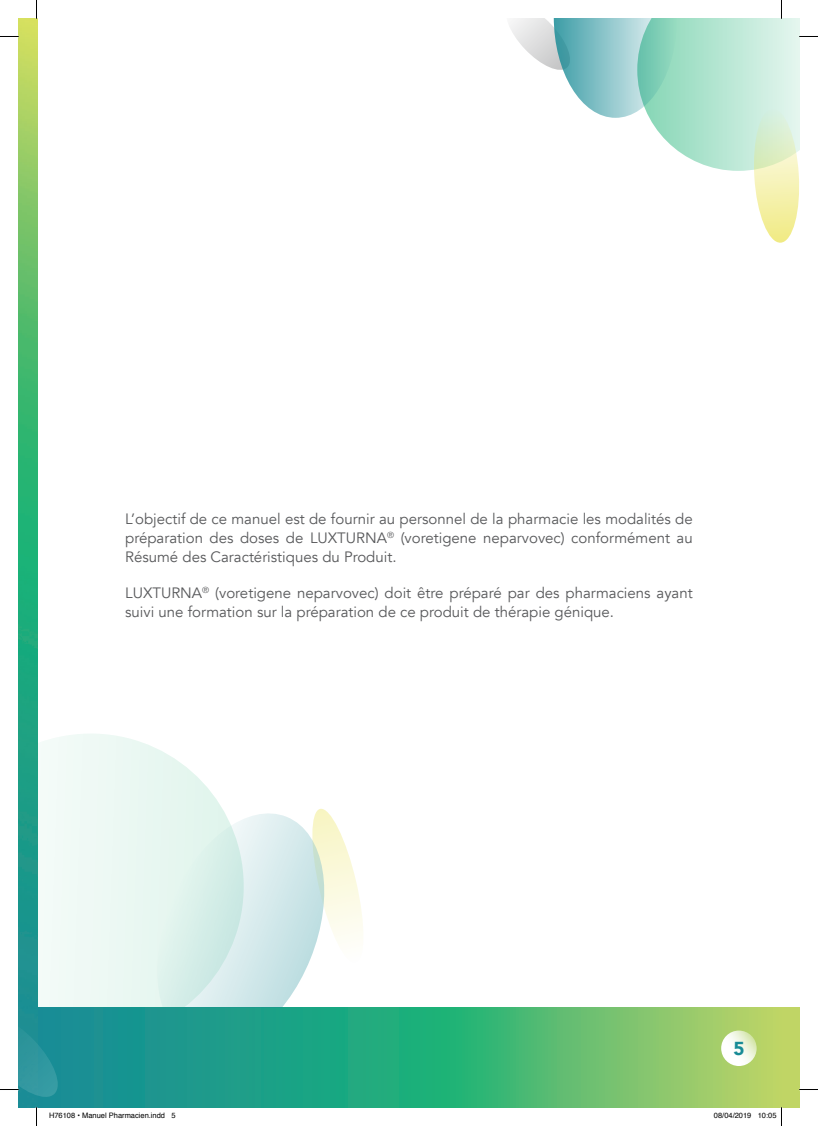
<style>
.page{position:relative;width:818px;height:1126px;background:#fff}
.page>*{position:absolute;margin:0;border:0;box-sizing:border-box;transform-origin:0 0}
.t1{font:900 18.75px "Avenir";color:#188b96}
.t2{font:15px/18.8px "Avenir";color:#57585a;text-align:justify}
.t3{font:7.5px "Helvetica";color:#000}
</style>
<div class="page">
<svg style="left:37px;top:1006px;width:761px;height:101px;background:#4fb579"></svg>
<svg style="left:720px;top:1030px;width:36px;height:35px"></svg>
<img style="left:19px;top:19px;width:18px;height:990px">
<svg style="left:335px;top:823px;width:28px;height:118px"></svg>
<svg style="left:37px;top:730px;width:180px;height:276px;fill:#eff9f5"></svg>
<svg style="left:145px;top:801px;width:190px;height:205px;background:#deefec"></svg>
<svg style="left:0;top:36px;width:19px;height:1px"></svg>
<svg style="left:798px;top:1088px;width:19px;height:2px"></svg>
<svg style="left:36px;top:0;width:1px;height:19px"></svg>
<svg style="left:510px;top:0;width:307px;height:243px"></svg>
<svg style="left:0;top:1009px;width:165px;height:116px"></svg>
<svg style="left:757px;top:1107px;width:24px;height:1px"></svg>
<p class="t2" style="left:125px;top:510px;width:568px">L’objectif de ce manuel est de fournir au personnel de la pharmacie les modalités de préparation des doses de LUXTURNA<sup>®</sup> (voretigene neparvovec) conformément au Résumé des Caractéristiques du Produit.</p>
<p class="t2" style="left:125px;top:583px;width:568px">LUXTURNA<sup>®</sup> (voretigene neparvovec) doit être préparé par des pharmaciens ayant suivi une formation sur la préparation de ce produit de thérapie génique.</p>
<p class="t1" style="left:732px;top:1032px;width:13px">5</p>
<p class="t3" style="left:49px;top:1109px;width:128px">H76108 • Manuel Pharmacien.indd 5</p>
<p class="t3" style="left:713px;top:1109px;width:64px">08/04/2019 10:05</p>
</div>
